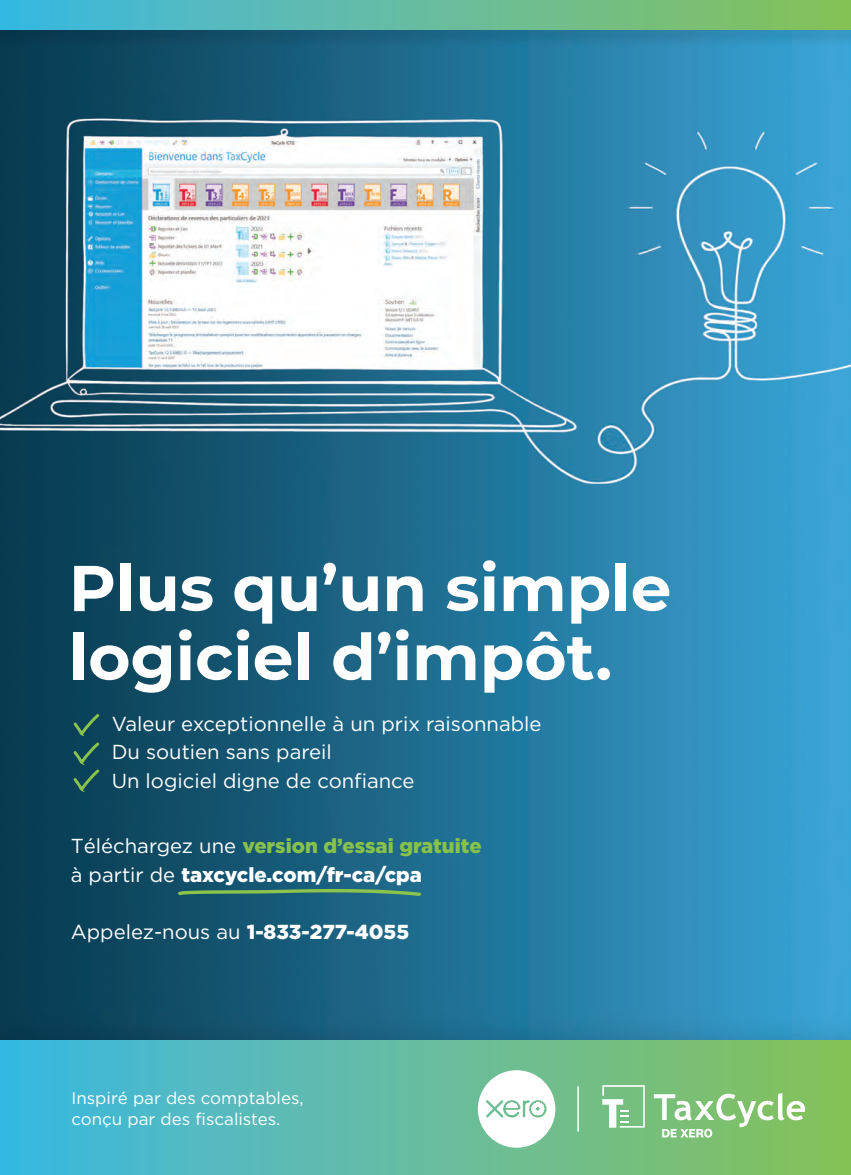
<style>
.page{position:relative;width:851px;height:1175px;background:#fff}
.page>*{position:absolute;margin:0;border:0;box-sizing:border-box;transform-origin:0 0}
.t1{font:700 64.5px/69px "Montserrat";color:#fff}
.t2{font:20.25px/28.5px "Gotham HTF";color:#fff}
.t3{font:16.95px/20.5px "Gotham HTF";color:#fff}
.s1{font-weight:900;color:#88c249}
.s2{font-weight:900}
</style>
<div class="page">
<img style="left:0;top:49px;width:850px;height:961px">
<img style="left:0;top:1010px;width:850px;height:30px">
<div style="left:0;top:1040px;width:850px;height:134px;background:linear-gradient(to right,#3eb8e3,#8ac15a)"></div>
<img style="left:0;top:30px;width:850px;height:19px">
<div style="left:0;top:0;width:850px;height:30px;background:linear-gradient(to right,#3fb8e3,#89c15a)"></div>
<svg style="left:478px;top:1070px;width:77px;height:77px"></svg>
<hr style="left:577px;top:1086px;width:2px;height:45px;background:#fff">
<svg style="left:602px;top:1085px;width:42px;height:42px"></svg>
<svg style="left:653px;top:1093px;width:152px;height:44px"></svg>
<svg style="left:73px;top:713px;width:27px;height:23px"></svg>
<svg style="left:73px;top:742px;width:27px;height:49px"></svg>
<svg style="left:177px;top:888px;width:245px;height:8px"></svg>
<img style="left:0;top:119px;width:521px;height:308px">
<h1 class="t1" style="left:69px;top:553px;width:604px">Plus qu’un simple logiciel d’impôt.</h1>
<p class="t2" style="left:112px;top:710px;width:431px">Valeur exceptionnelle à un prix raisonnable<br>Du soutien sans pareil<br>Un logiciel digne de confiance</p>
<p class="t2" style="left:71px;top:833px;width:412px">Téléchargez une <span class="s1">version d’essai gratuite </span>à partir de <span class="s2">taxcycle.com/fr-ca/cpa</span></p>
<p class="t2" style="left:71px;top:918px;width:340px">Appelez-nous au <span class="s2">1-833-277-4055</span></p>
<p class="t3" style="left:71px;top:1089px;width:234px">Inspiré par des comptables, conçu par des fiscalistes.</p>
</div>
